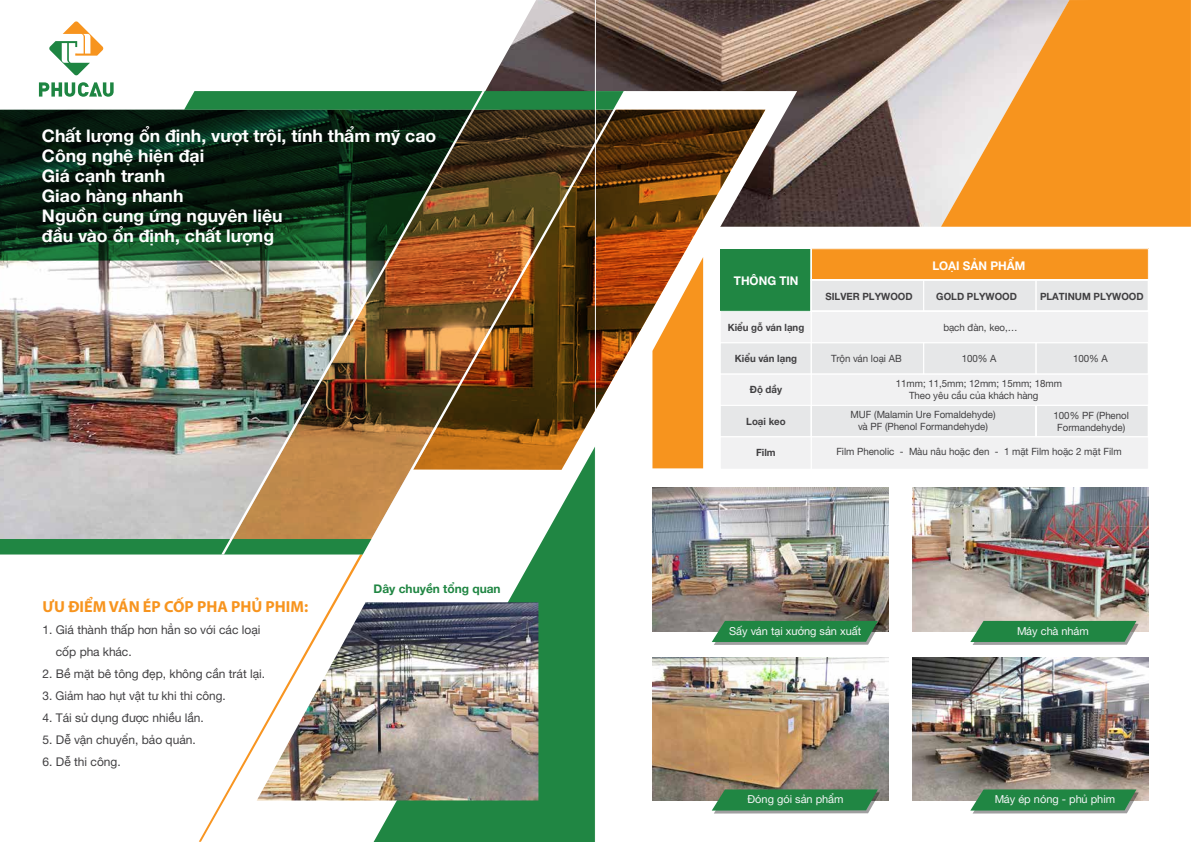
<style>
.page{position:relative;width:1191px;height:842px;background:#fff}
.page>*{position:absolute;margin:0;border:0;box-sizing:border-box;transform-origin:0 0}
.t1{font:17.4px/20px "Oxy Helveltica Bold";color:#fff}
.t2{font:700 16px "Myriad Pro";color:#f7941e}
.t3{font:12px/22px "Oxy Helveltica";color:#414042}
.t4{font:12px "Oxy Helveltica Bold";color:#fff}
.t5{font:11.9px "Oxy Helveltica Bold";color:#208643}
.t6{font:11px "Oxy Helveltica";color:#f5f6f7}
.t7{font:10px/12px "Oxy Helveltica";color:#414042;text-align:center}
.t8{font:10px "Oxy Helveltica Bold";color:#414042}
</style>
<div class="page">
<div style="left:720px;top:343px;width:428px;height:31px;background:#e6e7e8"></div>
<div style="left:720px;top:374px;width:428px;height:31px;background:#f1f1f2"></div>
<div style="left:720px;top:437px;width:428px;height:31px;background:#f1f1f2"></div>
<div style="left:720px;top:405px;width:428px;height:32px;background:#e6e7e8"></div>
<img style="left:485px;top:0;width:456px;height:227px">
<img style="left:912px;top:487px;width:236px;height:144px">
<img style="left:652px;top:658px;width:236px;height:142px">
<img style="left:912px;top:658px;width:236px;height:142px">
<img style="left:652px;top:487px;width:236px;height:144px">
<svg style="left:373px;top:554px;width:222px;height:288px;fill:#208643"></svg>
<svg style="left:626px;top:91px;width:171px;height:136px"></svg>
<img style="left:0;top:261px;width:765px;height:278px">
<svg style="left:941px;top:0;width:249px;height:227px;background:#f1a74f"></svg>
<svg style="left:970px;top:621px;width:168px;height:24px;background:#3f905a"></svg>
<svg style="left:711px;top:789px;width:169px;height:24px;background:#3c8c56"></svg>
<svg style="left:970px;top:789px;width:168px;height:24px;background:#3c8d57"></svg>
<svg style="left:49px;top:21px;width:54px;height:55px"></svg>
<svg style="left:39px;top:82px;width:75px;height:15px"></svg>
<svg style="left:184px;top:91px;width:37px;height:19px"></svg>
<svg style="left:626px;top:110px;width:139px;height:360px"></svg>
<svg style="left:199px;top:554px;width:164px;height:288px"></svg>
<img style="left:485px;top:91px;width:141px;height:463px">
<div style="left:0;top:539px;width:221px;height:15px;background:#208643"></div>
<img style="left:257px;top:602px;width:281px;height:198px">
<svg style="left:719px;top:248px;width:430px;height:96px"></svg>
<div style="left:720px;top:373px;width:91px;height:33px;border:1px solid #fff"></div>
<div style="left:720px;top:405px;width:91px;height:32px;border:1px solid #fff"></div>
<div style="left:720px;top:436px;width:91px;height:34px;border:1px solid #fff"></div>
<div style="left:810px;top:279px;width:114px;height:33px;border:1px solid #fff"></div>
<div style="left:923px;top:279px;width:113px;height:33px;border:1px solid #fff"></div>
<div style="left:1035px;top:279px;width:113px;height:33px;border:1px solid #fff"></div>
<div style="left:810px;top:342px;width:114px;height:32px;border:1px solid #fff"></div>
<div style="left:1035px;top:342px;width:113px;height:32px;border:1px solid #fff"></div>
<svg style="left:810px;top:373px;width:338px;height:97px"></svg>
<hr style="left:1035px;top:405px;width:1px;height:32px;background:#fff">
<svg style="left:652px;top:257px;width:51px;height:211px;background:#f39e3f"></svg>
<svg style="left:711px;top:621px;width:169px;height:24px;background:#3d8d58"></svg>
<svg style="left:0;top:110px;width:221px;height:151px;background:#092816"></svg>
<img style="left:221px;top:91px;width:264px;height:463px">
<h1 class="t1" style="left:42px;top:124px;width:396px">Chất lượng ổn định, vượt trội, tính thẩm mỹ cao<br>Công nghệ hiện đại<br>Giá cạnh tranh<br>Giao hàng nhanh<br>Nguồn cung ứng nguyên liệu<br>đầu vào ổn định, chất lượng</h1>
<h2 class="t2" style="left:43px;top:596px;width:267px">ƯU ÐIỂM VÁN ÉP CỐP PHA PHỦ PHIM:</h2>
<p class="t3" style="left:56px;top:617px;width:206px;text-indent:-13px">1. Giá thành thấp hơn hẳn so với các loại cốp pha khác.</p>
<p class="t3" style="left:43px;top:661px;width:224px">2. Bề mặt bê tông đẹp, không cần trát lại.</p>
<p class="t3" style="left:43px;top:683px;width:185px">3. Giảm hao hụt vật tư khi thi công.</p>
<p class="t3" style="left:43px;top:705px;width:163px">4. Tái sử dụng được nhiều lần.</p>
<p class="t3" style="left:43px;top:727px;width:155px">5. Dễ vận chuyển, bảo quản.</p>
<p class="t3" style="left:43px;top:749px;width:80px">6. Dễ thi công.</p>
<p class="t5" style="left:373px;top:579px;width:129px">Dây chuyền tổng quan</p>
<p class="t4" style="left:734px;top:271px;width:66px">THÔNG TIN</p>
<p class="t8" style="left:727px;top:320px;width:78px">Kiểu gỗ ván lạng</p>
<p class="t8" style="left:735px;top:350px;width:64px">Kiểu ván lạng</p>
<p class="t8" style="left:750px;top:382px;width:34px">Ðộ dầy</p>
<p class="t8" style="left:746px;top:414px;width:41px">Loại keo</p>
<p class="t8" style="left:756px;top:444px;width:21px">Film</p>
<p class="t4" style="left:932px;top:256px;width:94px">LOẠI SẢN PHẨM</p>
<p class="t8" style="left:825px;top:289px;width:89px">SILVER PLYWOOD</p>
<p class="t8" style="left:936px;top:289px;width:82px">GOLD PLYWOOD</p>
<p class="t8" style="left:1040px;top:289px;width:105px">PLATINUM PLYWOOD</p>
<p class="t7" style="left:943px;top:321px;width:76px">bạch đàn, keo,…</p>
<p class="t7" style="left:831px;top:352px;width:72px">Trộn ván loại AB</p>
<p class="t7" style="left:961px;top:352px;width:36px">100% A</p>
<p class="t7" style="left:1073px;top:352px;width:36px">100% A</p>
<p class="t7" style="left:909px;top:377px;width:154px;text-align:left;text-indent:-13px">11mm; 11,5mm; 12mm; 15mm; 18mm<br>Theo yêu cầu của khách hàng</p>
<p class="t7" style="left:850px;top:408px;width:147px">MUF (Malamin Ure Fomaldehyde) và PF (Phenol Formandehyde)</p>
<p class="t7" style="left:1053px;top:408px;width:77px">100% PF (Phenol<br>Formandehyde)</p>
<p class="t7" style="left:836px;top:445px;width:287px">Film Phenolic - Màu nâu hoặc đen - 1 mặt Film hoặc 2 mặt Film</p>
<p class="t6" style="left:729px;top:623px;width:134px">Sấy ván tại xưởng sản xuất</p>
<p class="t6" style="left:1017px;top:623px;width:73px">Máy chà nhám</p>
<p class="t6" style="left:747px;top:791px;width:97px">Ðóng gói sản phẩm</p>
<p class="t6" style="left:994px;top:791px;width:122px">Máy ép nóng - phủ phim</p>
</div>
